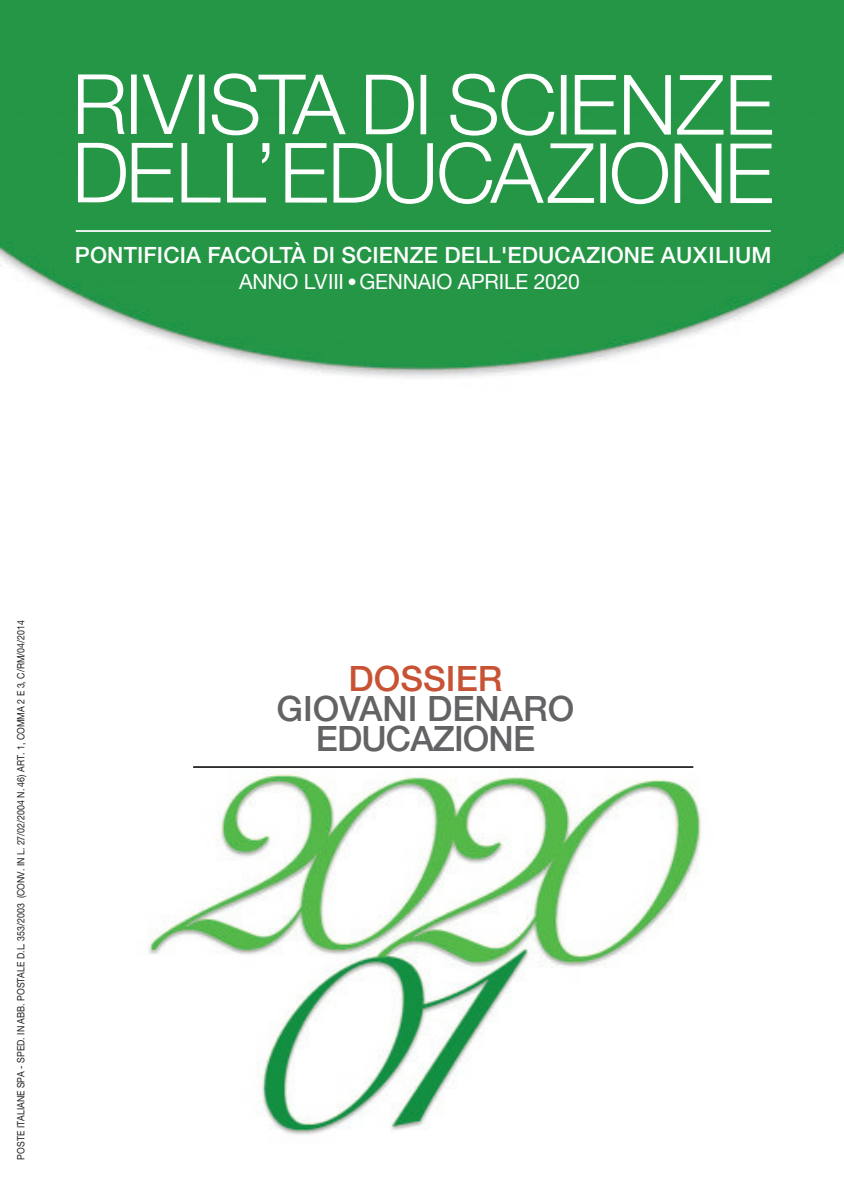
<style>
.page{position:relative;width:844px;height:1191px;background:#fff}
.page>*{position:absolute;margin:0;border:0;box-sizing:border-box;transform-origin:0 0}
.t1{font:300 83.3px/68.4px "Helvetica Neue LT Pro";letter-spacing:-.025em;color:#fff}
.t2{font:500 35px/29.8px "Helvetica Neue LT Pro";letter-spacing:-.015em;color:#636366;text-align:center}
.t3{font:500 35px "Helvetica Neue LT Pro";color:#c75334}
.t4{font:500 22.57px "Helvetica Neue LT Pro";letter-spacing:.005em;color:#fff}
.t5{font:21px "Helvetica Neue LT Pro";letter-spacing:-.01em;color:#fff}
.t6{font:10.15px "Helvetica Neue LT Pro";color:#231f20;scale:.87 1}
</style>
<div class="page">
<img style="left:1px;top:0;width:842px;height:1136px">
<hr style="left:76px;top:230px;width:694px;height:2px;background:#fff">
<hr style="left:193px;top:766px;width:500px;height:2px;background:#231f20">
<h1 class="t1" style="left:72px;top:71px;width:703px">RIVISTA DI SCIENZE<br>DELL’EDUCAZIONE</h1>
<h3 class="t4" style="left:75px;top:246px;width:698px">PONTIFICIA FACOLTÀ DI SCIENZE DELL'EDUCAZIONE AUXILIUM</h3>
<h3 class="t5" style="left:239px;top:274px;width:342px">ANNO LVIII <sup>●</sup> GENNAIO APRILE 2020</h3>
<p class="t6" style="left:17px;top:1159px;width:621px;rotate:-90deg">POSTE ITALIANE SPA - SPED. IN ABB. POSTALE D.L. 353/2003 (CONV. IN L. 27/02/2004 N. 46) ART. 1, COMMA 2 E 3, C/RM/04/2014</p>
<h2 class="t3" style="left:348px;top:666px;width:155px">DOSSIER</h2>
<h2 class="t2" style="left:276px;top:697px;width:299px">GIOVANI DENARO<br>EDUCAZIONE</h2>
</div>
